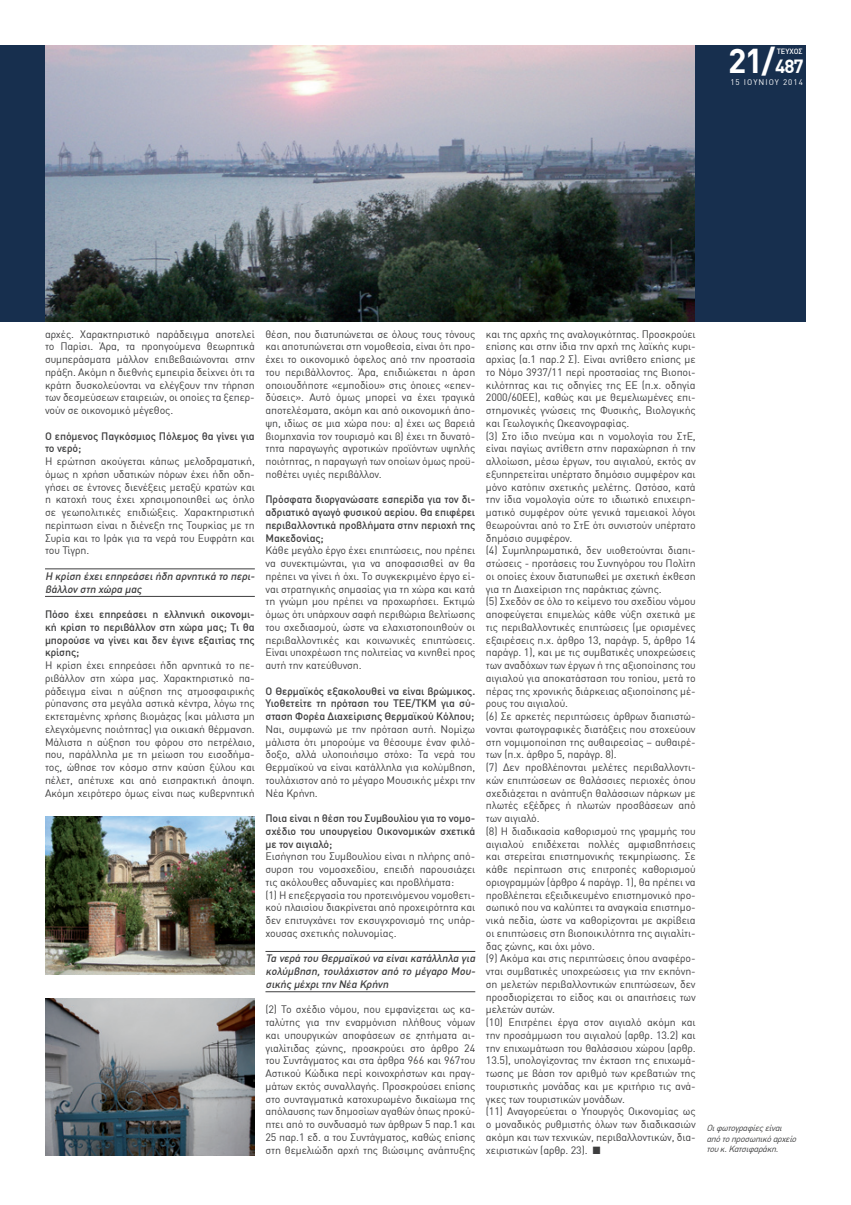
<style>
.page{position:relative;width:851px;height:1205px;background:#fff}
.page>*{position:absolute;margin:0;border:0;box-sizing:border-box;transform-origin:0 0}
.t1{font:700 33.75px "DIN Greek";color:#fff}
.t2{font:10.62px/12.8px "DIN Greek";letter-spacing:-.01em;color:#3e3e3f;text-align:justify}
.t3{font:500 10.62px/12.8px "DIN Greek";letter-spacing:-.01em;color:#3e3e3f;text-align:justify}
.t4{font:italic 500 10.62px/12.8px "DIN Greek";color:#3e3e3f}
.t5{font:italic 8.75px/10.5px "DIN Greek";color:#3e3e3f}
.t6{font:8px "DIN Greek";letter-spacing:.13em;color:#fff}
.t7{font:500 7.5px "DIN Greek";color:#fff}
.s1{font-size:18.75px}
</style>
<div class="page">
<div style="left:0;top:45px;width:805px;height:277px;background:#172f4e"></div>
<hr style="left:45px;top:568px;width:210px;height:1px;background:#3e3e3f">
<hr style="left:45px;top:596px;width:210px;height:1px;background:#3e3e3f">
<hr style="left:265px;top:951px;width:210px;height:1px;background:#3e3e3f">
<hr style="left:265px;top:991px;width:210px;height:1px;background:#3e3e3f">
<img style="left:45px;top:45px;width:649px;height:277px">
<img style="left:45px;top:817px;width:210px;height:157px">
<img style="left:45px;top:998px;width:210px;height:157px">
<h1 class="t1" style="left:728px;top:41px;width:77px">21/<span class="s1">487</span></h1>
<p class="t7" style="left:776px;top:47px;width:27px">ΤΕΥΧΟΣ</p>
<p class="t6" style="left:730px;top:78px;width:74px">15 IOYNIOY 2014</p>
<p class="t2" style="left:45px;top:327px;width:211px">αρχές. Χαρακτηριστικό παράδειγμα αποτελεί το Παρίσι. Άρα, τα προηγούμενα θεωρητικά συμπεράσματα μάλλον επιβεβαιώνονται στην πράξη. Ακόμη η διεθνής εμπειρία δείχνει ότι τα κράτη δυσκολεύονται να ελέγξουν την τήρηση των δεσμεύσεων εταιρειών, οι οποίες τα ξεπερ&shy;νούν σε οικονομικό μέγεθος.</p>
<p class="t3" style="left:45px;top:429px;width:211px">Ο επόμενος Παγκόσμιος Πόλεμος θα γίνει για το νερό;</p>
<p class="t2" style="left:45px;top:455px;width:211px">Η ερώτηση ακούγεται κάπως μελοδραματική, όμως η χρήση υδατικών πόρων έχει ήδη οδη&shy;γήσει σε έντονες διενέξεις μεταξύ κρατών και η κατοχή τους έχει χρησιμοποιηθεί ως όπλο σε γεωπολιτικές επιδιώξεις. Χαρακτηριστική περίπτωση είναι η διένεξη της Τουρκίας με τη Συρία και το Ιράκ για τα νερά του Ευφράτη και του Τίγρη.</p>
<p class="t4" style="left:45px;top:569px;width:213px">Η κρίση έχειεπηρεάσειήδη αρνητικά το περι&shy;βάλλον στη χώρα μας</p>
<p class="t3" style="left:45px;top:608px;width:211px">Πόσο έχει επηρεάσει η ελληνική οικονομι&shy;κή κρίση το περιβάλλον στη χώρα μας; Τι θα μπορούσε να γίνει και δεν έγινε εξαιτίας της κρίσης;</p>
<p class="t2" style="left:45px;top:659px;width:211px">Η κρίση έχει επηρεάσει ήδη αρνητικά το πε&shy;ριβάλλον στη χώρα μας. Χαρακτηριστικό πα&shy;ράδειγμα είναι η αύξηση της ατμοσφαιρικής ρύπανσης στα μεγάλα αστικά κέντρα, λόγω της εκτεταμένης χρήσης βιομάζας (και μάλιστα μη ελεγχόμενης ποιότητας) για οικιακή θέρμανση.<br>Μάλιστα η αύξηση του φόρου στο πετρέλαιο, που, παράλληλα με τη μείωση του εισοδήμα&shy;τος, ώθησε τον κόσμο στην καύση ξύλου και πέλετ, απέτυχε και από εισπρακτική άποψη.<br>Ακόμη χειρότερο όμως είναι πως κυβερνητική</p>
<p class="t2" style="left:265px;top:327px;width:211px">θέση, που διατυπώνεται σε όλους τους τόνους και αποτυπώνεται στη νομοθεσία, είναι ότι προ&shy;έχει το οικονομικό όφελος από την προστασία του περιβάλλοντος. Άρα, επιδιώκεται η άρση οποιουδήποτε «εμποδίου» στις όποιες «επεν&shy;δύσεις». Αυτό όμως μπορεί να έχει τραγικά αποτελέσματα, ακόμη και από οικονομική άπο&shy;ψη, ιδίως σε μια χώρα που: α) έχει ως βαρειά βιομηχανία τον τουρισμό και β) έχει τη δυνατό&shy;τητα παραγωγής αγροτικών προϊόντων υψηλής ποιότητας, η παραγωγή των οποίων όμως προϋ&shy;ποθέτει υγιές περιβάλλον.</p>
<p class="t3" style="left:265px;top:493px;width:211px">Πρόσφατα διοργανώσατε εσπερίδα για τον δι&shy;αδριατικό αγωγό φυσικού αερίου. Θα επιφέρει περιβαλλοντικά προβλήματα στην περιοχή της Μακεδονίας;</p>
<p class="t2" style="left:265px;top:544px;width:211px">Κάθε μεγάλο έργο έχει επιπτώσεις, που πρέπει να συνεκτιμώνται, για να αποφασισθεί αν θα πρέπει να γίνει ή όχι. Το συγκεκριμένο έργο εί&shy;ναι στρατηγικής σημασίας για τη χώρα και κατά τη γνώμη μου πρέπει να προχωρήσει. Εκτιμώ όμως ότι υπάρχουν σαφή περιθώρια βελτίωσης του σχεδιασμού, ώστε να ελαχιστοποιηθούν οι περιβαλλοντικές και κοινωνικές επιπτώσεις.<br>Είναι υποχρέωση της πολιτείας να κινηθεί προς αυτή την κατεύθυνση.</p>
<p class="t3" style="left:265px;top:684px;width:211px">Ο Θερμαϊκός εξακολουθεί να είναι βρώμικος.<br>Υιοθετείτε τη πρόταση του ΤΕΕ/ΤΚΜ για σύ&shy;σταση Φορέα Διαχείρισης Θερμαϊκού Κόλπου;</p>
<p class="t2" style="left:265px;top:723px;width:211px">Ναι, συμφωνώ με την πρόταση αυτή. Νομίζω μάλιστα ότι μπορούμε να θέσουμε έναν φιλό&shy;δοξο, αλλά υλοποιήσιμο στόχο: Τα νερά του Θερμαϊκού να είναι κατάλληλα για κολύμβηση, τουλάχιστον από το μέγαρο Μουσικής μέχρι την Νέα Κρήνη.</p>
<p class="t3" style="left:265px;top:812px;width:211px">Ποια είναι η θέση του Συμβουλίου για το νομο&shy;σχέδιο του υπουργείου Οικονομικών σχετικά με τον αιγιαλό;</p>
<p class="t2" style="left:265px;top:850px;width:211px;text-align:left">Εισήγηση του Συμβουλίου είναι η πλήρης από&shy;συρση του νομοσχεδίου, επειδή παρουσιάζει τις ακόλουθες αδυναμίες και προβλήματα:<br>(1) Η επεξεργασία του προτεινόμενου νομοθετι&shy;κού πλαισίου διακρίνεται από προχειρότητα και δεν επιτυγχάνει τον εκσυγχρονισμό της υπάρ&shy;χουσας σχετικής πολυνομίας.</p>
<p class="t4" style="left:265px;top:952px;width:213px;text-align:justify">Τα νερά του Θερμαϊκού να είναικατάλληλα για κολύμβηση, τουλάχιστον από το μέγαρο Μου&shy;σικής μέχριτην Νέα Κρήνη</p>
<p class="t2" style="left:265px;top:1003px;width:211px">(2) Το σχέδιο νόμου, που εμφανίζεται ως κα&shy;ταλύτης για την εναρμόνιση πλήθους νόμων και υπουργικών αποφάσεων σε ζητήματα αι&shy;γιαλίτιδας ζώνης, προσκρούει στο άρθρο 24 του Συντάγματος και στα άρθρα 966 και 967του Αστικού Κώδικα περί κοινοχρήστων και πραγ&shy;μάτων εκτός συναλλαγής. Προσκρούσει επίσης στο συνταγματικά κατοχυρωμένο δικαίωμα της απόλαυσης των δημοσίων αγαθών όπως προκύ&shy;πτει από το συνδυασμό των άρθρων 5 παρ.1 και 25 παρ.1 εδ. α του Συντάγματος, καθώς επίσης στη θεμελιώδη αρχή της βιώσιμης ανάπτυξης</p>
<p class="t2" style="left:486px;top:327px;width:211px;text-align:left">και της αρχής της αναλογικότητας. Προσκρούει επίσης και στην ίδια την αρχή της λαϊκής κυρι&shy;αρχίας (α.1 παρ.2 Σ). Είναι αντίθετο επίσης με το Νόμο 3937/11 περί προστασίας της Βιοποι&shy;κιλότητας και τις οδηγίες της ΕE (π.χ. οδηγία 2000/60EE), καθώς και με θεμελιωμένες επι&shy;στημονικές γνώσεις της Φυσικής, Βιολογικής και Γεωλογικής Ωκεανογραφίας.<br>(3) Στο ίδιο πνεύμα και η νομολογία του ΣτΕ, είναι παγίως αντίθετη στην παραχώρηση ή την αλλοίωση, μέσω έργων, του αιγιαλού, εκτός αν εξυπηρετείται υπέρτατο δημόσιο συμφέρον και μόνο κατόπιν σχετικής μελέτης. Ωστόσο, κατά την ίδια νομολογία ούτε το ιδιωτικό επιχειρη&shy;ματικό συμφέρον ούτε γενικά ταμειακοί λόγοι θεωρούνται από το ΣτΕ ότι συνιστούν υπέρτατο δημόσιο συμφέρον.<br>(4) Συμπληρωματικά, δεν υιοθετούνται διαπι&shy;στώσεις - προτάσεις του Συνηγόρου του Πολίτη οι οποίες έχουν διατυπωθεί με σχετική έκθεση για τη Διαχείριση της παράκτιας ζώνης.<br>(5) Σχεδόν σε όλο το κείμενο του σχεδίου νόμου αποφεύγεται επιμελώς κάθε νύξη σχετικά με τις περιβαλλοντικές επιπτώσεις (με ορισμένες εξαιρέσεις π.χ. άρθρο 13, παράγρ. 5, άρθρο 14 παράγρ. 1), και με τις συμβατικές υποχρεώσεις των αναδόχων των έργων ή της αξιοποίησης του αιγιαλού για αποκατάσταση του τοπίου, μετά το πέρας της χρονικής διάρκειας αξιοποίησης μέ&shy;ρους του αιγιαλού.<br>(6) Σε αρκετές περιπτώσεις άρθρων διαπιστώ&shy;νονται φωτογραφικές διατάξεις που στοχεύουν στη νομιμοποίηση της αυθαιρεσίας – αυθαιρέ&shy;των (π.χ. άρθρο 5, παράγρ. 8).<br>(7) Δεν προβλέπονται μελέτες περιβαλλοντι&shy;κών επιπτώσεων σε θαλάσσιες περιοχές όπου σχεδιάζεται η ανάπτυξη θαλάσσιων πάρκων με πλωτές εξέδρες ή πλωτών προσβάσεων από των αιγιαλό.<br>(8) Η διαδικασία καθορισμού της γραμμής του αιγιαλού επιδέχεται πολλές αμφισβητήσεις και στερείται επιστημονικής τεκμηρίωσης. Σε κάθε περίπτωση στις επιτροπές καθορισμού οριογραμμών (άρθρο 4 παράγρ. 1), θα πρέπει να προβλέπεται εξειδικευμένο επιστημονικό προ&shy;σωπικό που να καλύπτει τα αναγκαία επιστημο&shy;νικά πεδία, ώστε να καθορίζονται με ακρίβεια οι επιπτώσεις στη βιοποικιλότητα της αιγιαλίτι&shy;δας ζώνης, και όχι μόνο.<br>(9) Ακόμα και στις περιπτώσεις όπου αναφέρο&shy;νται συμβατικές υποχρεώσεις για την εκπόνη&shy;ση μελετών περιβαλλοντικών επιπτώσεων, δεν προσδιορίζεται το είδος και οι απαιτήσεις των μελετών αυτών.<br>(10) Επιτρέπει έργα στον αιγιαλό ακόμη και την προσάμμωση του αιγιαλού (αρθρ. 13.2) και την επιχωμάτωση του θαλάσσιου χώρου (αρθρ.<br>13.5), υπολογίζοντας την έκταση της επιχωμά&shy;τωσης με βάση τον αριθμό των κρεβατιών της τουριστικής μονάδας και με κριτήριο τις ανά&shy;γκες των τουριστικών μονάδων.<br>(11) Αναγορεύεται ο Υπουργός Οικονομίας ως ο μοναδικός ρυθμιστής όλων των διαδικασιών ακόμη και των τεχνικών, περιβαλλοντικών, δια&shy;χειριστικών (αρθρ. 23). ■</p>
<p class="t5" style="left:706px;top:1123px;width:94px">Οιφωτογραφίεςείναι απότοπροσωπικόαρχείο τουκ.Κατσιφαράκη.</p>
</div>
